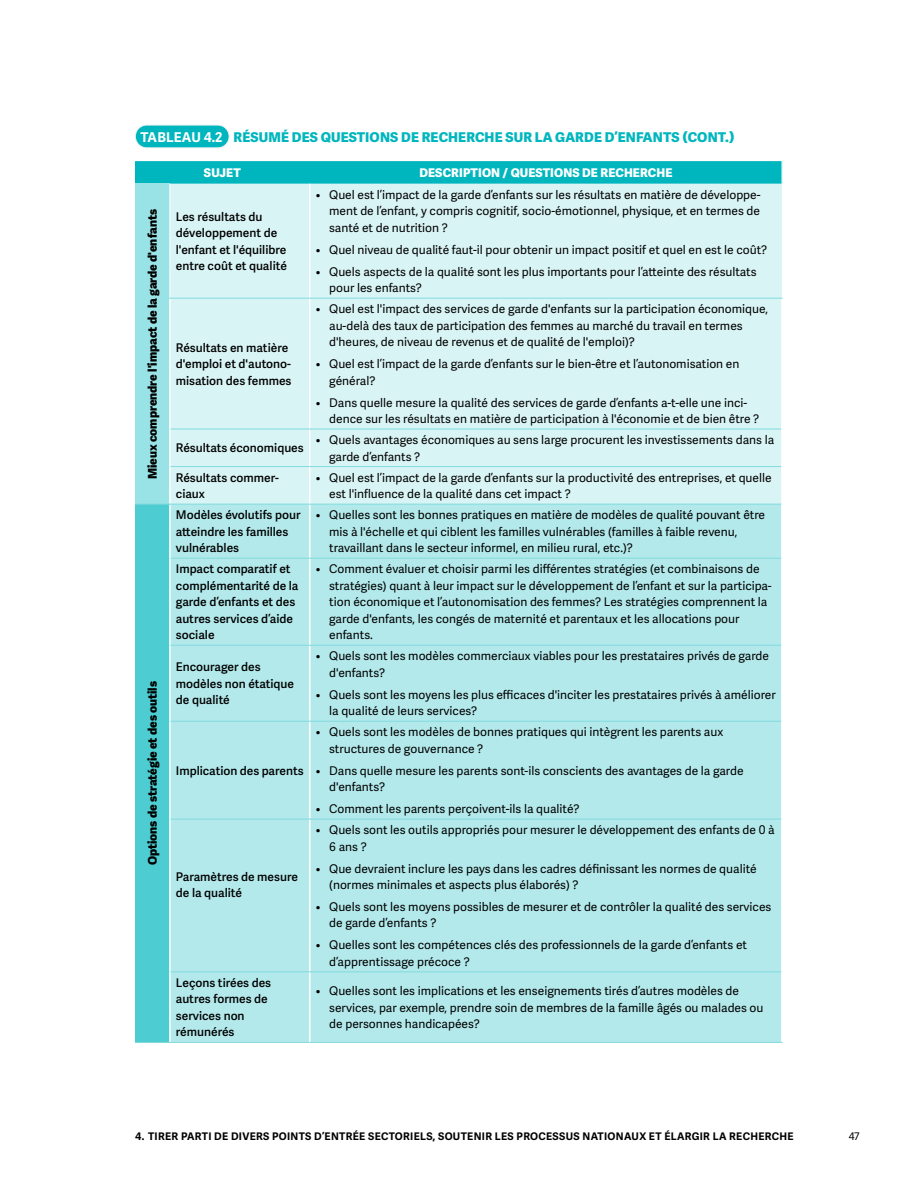
<style>
.page{position:relative;width:918px;height:1188px;background:#fff}
.page>*{position:absolute;margin:0;border:0;box-sizing:border-box;transform-origin:0 0}
.t1{font:800 13.5px "Adelle Sans";letter-spacing:.01em;color:#00b6be}
.t2{font:12px/16.5px "Adelle Sans";color:#000}
.t3{font:600 12px/16.5px "Adelle Sans";color:#000}
.t4{font:800 12px "Adelle Sans";color:#000}
.t5{font:800 12px "Adelle Sans";letter-spacing:.01em;color:#fff}
.t6{font:700 10.5px "Adelle Sans";letter-spacing:.03em;color:#000}
.t7{font:10.5px "Adelle Sans";color:#000}
.s1{font-weight:700;color:#fff}
</style>
<div class="page">
<div style="left:135px;top:125px;width:94px;height:23px;background:#00b6be;border-radius:11px"></div>
<div style="left:135px;top:125px;width:95px;height:23px;border:1px solid #eaf1f3;border-radius:11px"></div>
<div style="left:135px;top:184px;width:35px;height:320px;background:#99e2e5"></div>
<div style="left:171px;top:184px;width:611px;height:320px;background:#d9f4f5"></div>
<div style="left:135px;top:504px;width:35px;height:538px;background:#4dccd1"></div>
<div style="left:171px;top:505px;width:610px;height:537px;background:#b3e9eb"></div>
<svg style="left:135px;top:161px;width:648px;height:23px;background:#05b7bf"></svg>
<hr style="left:169px;top:299px;width:2px;height:130px;background:#fff">
<hr style="left:309px;top:299px;width:1px;height:130px;background:#fff">
<hr style="left:169px;top:429px;width:2px;height:38px;background:#fff">
<hr style="left:309px;top:429px;width:1px;height:37px;background:#fff">
<hr style="left:169px;top:467px;width:2px;height:37px;background:#fff">
<hr style="left:309px;top:467px;width:1px;height:37px;background:#fff">
<hr style="left:169px;top:505px;width:2px;height:53px;background:#fff">
<hr style="left:309px;top:505px;width:1px;height:53px;background:#fff">
<hr style="left:169px;top:558px;width:2px;height:87px;background:#fff">
<hr style="left:309px;top:559px;width:1px;height:86px;background:#fff">
<hr style="left:169px;top:645px;width:2px;height:76px;background:#fff">
<hr style="left:309px;top:646px;width:1px;height:75px;background:#fff">
<hr style="left:169px;top:721px;width:2px;height:98px;background:#fff">
<hr style="left:309px;top:722px;width:1px;height:97px;background:#fff">
<hr style="left:169px;top:819px;width:2px;height:153px;background:#fff">
<hr style="left:309px;top:819px;width:1px;height:152px;background:#fff">
<hr style="left:169px;top:972px;width:2px;height:70px;background:#fff">
<hr style="left:309px;top:972px;width:1px;height:70px;background:#fff">
<hr style="left:781px;top:299px;width:2px;height:130px;background:#fff">
<hr style="left:781px;top:429px;width:2px;height:38px;background:#fff">
<hr style="left:781px;top:467px;width:2px;height:37px;background:#fff">
<hr style="left:171px;top:429px;width:139px;height:1px;background:#80dbde">
<hr style="left:171px;top:466px;width:139px;height:1px;background:#80dbde">
<hr style="left:135px;top:504px;width:35px;height:1px;background:#80dbde">
<hr style="left:170px;top:504px;width:140px;height:1px;background:#80dbde">
<hr style="left:171px;top:558px;width:139px;height:1px;background:#80dbde">
<hr style="left:171px;top:645px;width:139px;height:1px;background:#80dbde">
<hr style="left:171px;top:721px;width:139px;height:1px;background:#80dbde">
<hr style="left:171px;top:819px;width:139px;height:1px;background:#80dbde">
<hr style="left:171px;top:971px;width:139px;height:1px;background:#80dbde">
<hr style="left:135px;top:1042px;width:35px;height:1px;background:#80dbde">
<hr style="left:170px;top:1042px;width:140px;height:1px;background:#80dbde">
<hr style="left:310px;top:429px;width:471px;height:1px;background:#80dbde">
<hr style="left:310px;top:466px;width:471px;height:1px;background:#80dbde">
<hr style="left:310px;top:504px;width:471px;height:1px;background:#80dbde">
<hr style="left:310px;top:558px;width:471px;height:1px;background:#80dbde">
<hr style="left:310px;top:645px;width:471px;height:1px;background:#80dbde">
<hr style="left:310px;top:721px;width:471px;height:1px;background:#80dbde">
<hr style="left:310px;top:819px;width:471px;height:1px;background:#80dbde">
<hr style="left:310px;top:971px;width:471px;height:1px;background:#80dbde">
<hr style="left:310px;top:1042px;width:473px;height:1px;background:#80dbde">
<hr style="left:309px;top:184px;width:1px;height:114px;background:#fff">
<hr style="left:169px;top:298px;width:141px;height:1px;background:#80dbde">
<hr style="left:310px;top:298px;width:473px;height:1px;background:#80dbde">
<p class="t1" style="left:141px;top:129px;width:595px"><span class="s1">TABLEAU 4.2</span> RÉSUMÉ DES QUESTIONS DE RECHERCHE SUR LA GARDE D’ENFANTS (CONT.)</p>
<p class="t5" style="left:204px;top:165px;width:38px">SUJET</p>
<p class="t5" style="left:419px;top:165px;width:255px">DESCRIPTION / QUESTIONS DE RECHERCHE</p>
<p class="t4" style="left:145px;top:479px;width:272px;rotate:-90deg">Mieux comprendre l'impact de la garde d'enfants</p>
<p class="t3" style="left:176px;top:209px;width:113px">Les résultats du développement de l'enfant et l'équilibre entre coût et qualité</p>
<p class="t2" style="left:329px;top:187px;width:433px;text-align:justify;text-indent:-14px">• Quel est l’impact de la garde d’enfants sur les résultats en matière de développe&shy;ment de l’enfant, y compris cognitif, socio-émotionnel, physique, et en termes de santé et de nutrition ?</p>
<p class="t2" style="left:316px;top:242px;width:453px">• Quel niveau de qualité faut-il pour obtenir un impact positif et quel en est le coût?</p>
<p class="t2" style="left:329px;top:264px;width:429px;text-indent:-14px">• Quels aspects de la qualité sont les plus importants pour l’atteinte des résultats pour les enfants?</p>
<p class="t2" style="left:329px;top:301px;width:440px;text-indent:-14px">• Quel est l'impact des services de garde d'enfants sur la participation économique, au-delà des taux de participation des femmes au marché du travail en termes d'heures, de niveau de revenus et de qualité de l'emploi)?</p>
<p class="t2" style="left:329px;top:356px;width:412px;text-indent:-14px">• Quel est l’impact de la garde d’enfants sur le bien-être et l’autonomisation en général?</p>
<p class="t2" style="left:329px;top:394px;width:432px;text-indent:-14px">• Dans quelle mesure la qualité des services de garde d’enfants a-t-elle une inci&shy;dence sur les résultats en matière de participation à l'économie et de bien être ?</p>
<p class="t3" style="left:176px;top:340px;width:117px">Résultats en matière d'emploi et d'autono&shy;misation des femmes</p>
<p class="t3" style="left:176px;top:440px;width:129px">Résultats économiques</p>
<p class="t2" style="left:329px;top:432px;width:446px;text-indent:-14px">• Quels avantages économiques au sens large procurent les investissements dans la garde d’enfants ?</p>
<p class="t3" style="left:176px;top:470px;width:104px">Résultats commer&shy;ciaux</p>
<p class="t2" style="left:329px;top:470px;width:444px;text-indent:-14px">• Quel est l’impact de la garde d’enfants sur la productivité des entreprises, et quelle est l'influence de la qualité dans cet impact ?</p>
<p class="t4" style="left:145px;top:865px;width:186px;rotate:-90deg">Options de stratégie et des outils</p>
<p class="t3" style="left:176px;top:507px;width:126px">Modèles évolutifs pour atteindre les familles vulnérables</p>
<p class="t2" style="left:329px;top:507px;width:437px;text-indent:-14px">• Quelles sont les bonnes pratiques en matière de modèles de qualité pouvant être mis à l'échelle et qui ciblent les familles vulnérables (familles à faible revenu, travaillant dans le secteur informel, en milieu rural, etc.)?</p>
<p class="t3" style="left:176px;top:561px;width:124px">Impact comparatif et complémentarité de la garde d’enfants et des autres services d’aide sociale</p>
<p class="t2" style="left:329px;top:561px;width:444px;text-indent:-14px">• Comment évaluer et choisir parmi les différentes stratégies (et combinaisons de stratégies) quant à leur impact sur le développement de l’enfant et sur la participa&shy;tion économique et l’autonomisation des femmes? Les stratégies comprennent la garde d'enfants, les congés de maternité et parentaux et les allocations pour enfants.</p>
<p class="t3" style="left:176px;top:659px;width:120px">Encourager des modèles non étatique de qualité</p>
<p class="t2" style="left:329px;top:648px;width:441px;text-indent:-14px">• Quels sont les modèles commerciaux viables pour les prestataires privés de garde d'enfants?</p>
<p class="t2" style="left:329px;top:687px;width:448px;text-indent:-14px">• Quels sont les moyens les plus efficaces d'inciter les prestataires privés à améliorer la qualité de leurs services?</p>
<p class="t3" style="left:176px;top:763px;width:129px">Implication des parents</p>
<p class="t3" style="left:176px;top:869px;width:124px">Paramètres de mesure de la qualité</p>
<p class="t2" style="left:329px;top:724px;width:396px;text-indent:-14px">• Quels sont les modèles de bonnes pratiques qui intègrent les parents aux structures de gouvernance ?</p>
<p class="t2" style="left:329px;top:763px;width:416px;text-indent:-14px">• Dans quelle mesure les parents sont-ils conscients des avantages de la garde d'enfants?</p>
<p class="t2" style="left:316px;top:801px;width:265px">• Comment les parents perçoivent-ils la qualité?</p>
<p class="t2" style="left:329px;top:822px;width:447px;text-indent:-14px">• Quels sont les outils appropriés pour mesurer le développement des enfants de 0 à<br>6 ans ?</p>
<p class="t2" style="left:329px;top:860px;width:429px;text-indent:-14px">• Que devraient inclure les pays dans les cadres définissant les normes de qualité (normes minimales et aspects plus élaborés) ?</p>
<p class="t2" style="left:329px;top:899px;width:444px;text-indent:-14px">• Quels sont les moyens possibles de mesurer et de contrôler la qualité des services de garde d’enfants ?</p>
<p class="t2" style="left:329px;top:937px;width:419px;text-indent:-14px">• Quelles sont les compétences clés des professionnels de la garde d’enfants et d’apprentissage précoce ?</p>
<p class="t3" style="left:176px;top:975px;width:97px">Leçons tirées des autres formes de services non rémunérés</p>
<p class="t2" style="left:329px;top:983px;width:436px;text-indent:-14px">• Quelles sont les implications et les enseignements tirés d’autres modèles de services, par exemple, prendre soin de membres de la famille âgés ou malades ou de personnes handicapées?</p>
<p class="t6" style="left:135px;top:1130px;width:660px">4. TIRER PARTI DE DIVERS POINTS D’ENTRÉE SECTORIELS, SOUTENIR LES PROCESSUS NATIONAUX ET ÉLARGIR LA RECHERCHE</p>
<p class="t7" style="left:849px;top:1131px;width:12px">47</p>
</div>
